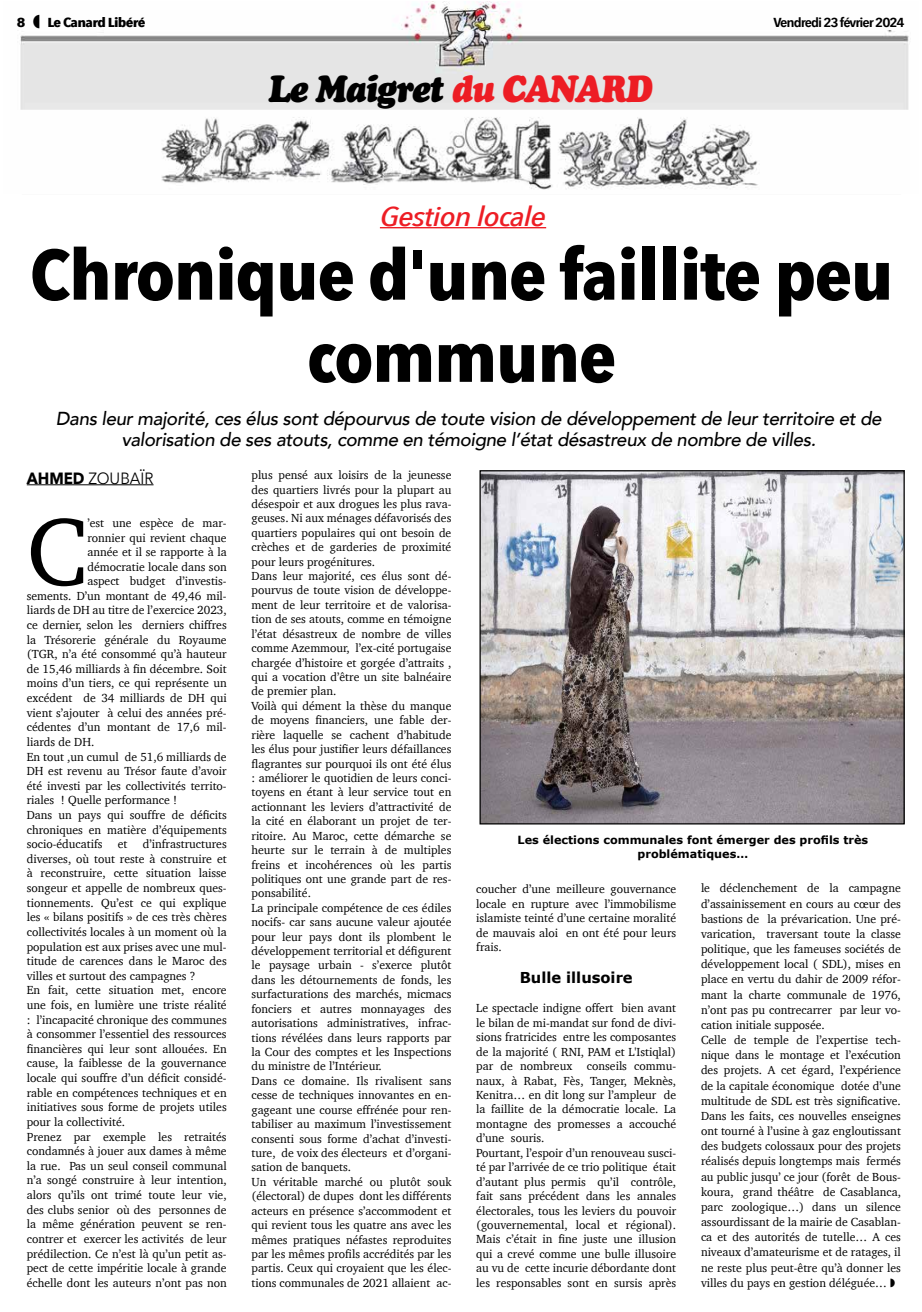
<style>
.page{position:relative;width:922px;height:1312px;background:#fff}
.page>*{position:absolute;margin:0;border:0;box-sizing:border-box;transform-origin:0 0}
.t1{font:97.88px "Charter";color:#000}
.t2{font:700 70.12px/82.1px "Avenir Next Condensed";letter-spacing:-.02em;color:#000;text-align:center;scale:1.14 1}
.t3{font:italic 37.5px "Cooper Black Std";letter-spacing:-.04em;color:#000;scale:.9 1}
.t4{font:italic 500 27.25px "Avenir Next Condensed";letter-spacing:-.03em;color:#ed1d24;scale:1.33 1}
.t5{font:italic 500 18.75px/21.2px "Avenir";letter-spacing:-.02em;color:#000;text-align:center}
.t6{font:16.25px "Avenir Next";color:#000;scale:.93 1}
.t7{font:700 15px "Verdana";color:#000}
.t8{font:600 13px "Avenir Next Condensed";letter-spacing:-.06em;color:#000;scale:1.25 1}
.t9{font:700 13px "Avenir Next Condensed";letter-spacing:-.04em;color:#000;scale:1.25 1}
.t10{font:12px/14.4px "Charter";color:#000}
.t11{font:700 11.25px/13.5px "Verdana";color:#000;text-align:center}
.s1{color:#ed1d24}
.s2{font-weight:700}
</style>
<div class="page">
<hr style="left:22px;top:193px;width:879px;height:1px;background:#bcbec0">
<img style="left:20px;top:2px;width:889px;height:188px">
<hr style="left:27px;top:484px;width:126px;height:1px;background:#000">
<hr style="left:380px;top:227px;width:166px;height:1px;background:#ed1d24">
<img style="left:481px;top:472px;width:421px;height:350px">
<div style="left:479px;top:470px;width:425px;height:354px;border:1px solid #000"></div>
<svg style="left:33px;top:15px;width:6px;height:13px"></svg>
<p class="t9" style="left:17px;top:14px;width:8px">8</p>
<p class="t9" style="left:47px;top:14px;width:80px">Le Canard Libéré</p>
<p class="t8" style="left:773px;top:11px;width:107px">Vendredi 23 février 2024</p>
<h3 class="t3" style="left:268px;top:65px;width:428px">Le Maigret <span class="s1">du CANARD</span></h3>
<h3 class="t4" style="left:380px;top:199px;width:126px">Gestion locale</h3>
<h2 class="t2" style="left:30px;top:233px;width:759px">Chronique d'une faillite peu commune</h2>
<h3 class="t5" style="left:56px;top:408px;width:827px">Dans leur majorité, ces élus sont dépourvus de toute vision de développement de leur territoire et de valorisation de ses atouts, comme en témoigne l’état désastreux de nombre de villes.</h3>
<h3 class="t6" style="left:27px;top:464px;width:138px"><span class="s2">AHMED</span> ZOUBAÏR</h3>
<h1 class="t1" style="left:27px;top:467px;width:62px">C</h1>
<p class="t10" style="left:87px;top:516px;width:141px">’est une espèce de mar-</p>
<p class="t10" style="left:87px;top:530px;width:141px">ronnier qui revient chaque</p>
<p class="t10" style="left:87px;top:544px;width:141px">année et il se rapporte à la</p>
<p class="t10" style="left:87px;top:559px;width:141px">démocratie locale dans son</p>
<p class="t10" style="left:87px;top:573px;width:141px">aspect budget d’investis-</p>
<p class="t10" style="left:27px;top:588px;width:201px">sements. D’un montant de 49,46 mil-</p>
<p class="t10" style="left:27px;top:602px;width:201px">liards de DH au titre de l’exercice 2023,</p>
<p class="t10" style="left:27px;top:617px;width:201px">ce dernier, selon les derniers chiffres</p>
<p class="t10" style="left:27px;top:632px;width:201px">la Trésorerie générale du Royaume</p>
<p class="t10" style="left:27px;top:646px;width:201px">(TGR, n’a été consommé qu’à hauteur</p>
<p class="t10" style="left:27px;top:661px;width:201px">de 15,46 milliards à fin décembre. Soit</p>
<p class="t10" style="left:27px;top:675px;width:201px">moins d’un tiers, ce qui représente un</p>
<p class="t10" style="left:27px;top:690px;width:201px">excédent de 34 milliards de DH qui</p>
<p class="t10" style="left:27px;top:705px;width:201px">vient s’ajouter à celui des années pré-</p>
<p class="t10" style="left:27px;top:719px;width:201px">cédentes d’un montant de 17,6 mil-</p>
<p class="t10" style="left:27px;top:734px;width:69px">liards de DH.</p>
<p class="t10" style="left:27px;top:749px;width:201px">En tout ,un cumul de 51,6 milliards de</p>
<p class="t10" style="left:27px;top:763px;width:201px">DH est revenu au Trésor faute d’avoir</p>
<p class="t10" style="left:27px;top:778px;width:201px">été investi par les collectivités territo-</p>
<p class="t10" style="left:27px;top:792px;width:152px">riales ! Quelle performance !</p>
<p class="t10" style="left:27px;top:807px;width:201px">Dans un pays qui souffre de déficits</p>
<p class="t10" style="left:27px;top:822px;width:201px">chroniques en matière d’équipements</p>
<p class="t10" style="left:27px;top:836px;width:77px">socio-éducatifs</p>
<p class="t10" style="left:118px;top:836px;width:11px">et</p>
<p class="t10" style="left:27px;top:836px;width:201px;text-indent:116px">d’infrastructures diverses, où tout reste à construire et à reconstruire, cette situation laisse songeur et appelle de nombreux ques&shy;tionnements. Qu’est ce qui explique les « bilans positifs » de ces très chères collectivités locales à un moment où la population est aux prises avec une mul&shy;titude de carences dans le Maroc des villes et surtout des campagnes ?<br>En fait, cette situation met, encore une fois, en lumière une triste réalité : l’incapacité chronique des communes à consommer l’essentiel des ressources financières qui leur sont allouées. En cause, la faiblesse de la gouvernance locale qui souffre d’un déficit considé&shy;rable en compétences techniques et en initiatives sous forme de projets utiles pour la collectivité.<br>Prenez par exemple les retraités condamnés à jouer aux dames à même la rue. Pas un seul conseil communal n’a songé construire à leur intention, alors qu’ils ont trimé toute leur vie, des clubs senior où des personnes de la même génération peuvent se ren&shy;contrer et exercer les activités de leur prédilection. Ce n’est là qu’un petit as&shy;pect de cette impéritie locale à grande échelle dont les auteurs n’ont pas non</p>
<p class="t10" style="left:251px;top:467px;width:201px">plus pensé aux loisirs de la jeunesse des quartiers livrés pour la plupart au désespoir et aux drogues les plus rava&shy;geuses. Ni aux ménages défavorisés des quartiers populaires qui ont besoin de crèches et de garderies de proximité pour leurs progénitures.<br>Dans leur majorité, ces élus sont dé&shy;pourvus de toute vision de développe&shy;ment de leur territoire et de valorisa&shy;tion de ses atouts, comme en témoigne l’état désastreux de nombre de villes comme Azemmour, l’ex-cité portugaise chargée d’histoire et gorgée d’attraits , qui a vocation d’être un site balnéaire de premier plan.<br>Voilà qui dément la thèse du manque de moyens financiers, une fable der&shy;rière laquelle se cachent d’habitude les élus pour justifier leurs défaillances flagrantes sur pourquoi ils ont été élus : améliorer le quotidien de leurs conci&shy;toyens en étant à leur service tout en actionnant les leviers d’attractivité de la cité en élaborant un projet de ter&shy;ritoire. Au Maroc, cette démarche se heurte sur le terrain à de multiples freins et incohérences où les partis politiques ont une grande part de res&shy;ponsabilité.<br>La principale compétence de ces édiles nocifs- car sans aucune valeur ajoutée pour leur pays dont ils plombent le développement territorial et défigurent le paysage urbain - s’exerce plutôt dans les détournements de fonds, les surfacturations des marchés, micmacs fonciers et autres monnayages des autorisations administratives, infrac&shy;tions révélées dans leurs rapports par la Cour des comptes et les Inspections du ministre de l’Intérieur.<br>Dans ce domaine. Ils rivalisent sans cesse de techniques innovantes en en&shy;gageant une course effrénée pour ren&shy;tabiliser au maximum l’investissement consenti sous forme d’achat d’investi&shy;ture, de voix des électeurs et d’organi&shy;sation de banquets.<br>Un véritable marché ou plutôt souk (électoral) de dupes dont les différents acteurs en présence s’accommodent et qui revient tous les quatre ans avec les mêmes pratiques néfastes reproduites par les mêmes profils accrédités par les partis. Ceux qui croyaient que les élec&shy;tions communales de 2021 allaient ac-</p>
<p class="t11" style="left:517px;top:832px;width:352px">Les élections communales font émerger des profils très problématiques…</p>
<p class="t10" style="left:476px;top:881px;width:201px;text-align:justify">coucher d’une meilleure gouvernance locale en rupture avec l’immobilisme islamiste teinté d’une certaine moralité de mauvais aloi en ont été pour leurs frais.</p>
<p class="t7" style="left:519px;top:967px;width:114px">Bulle illusoire</p>
<p class="t10" style="left:476px;top:1000px;width:201px">Le spectacle indigne offert bien avant le bilan de mi-mandat sur fond de divi&shy;sions fratricides entre les composantes de la majorité ( RNI, PAM et L'Istiqlal) par de nombreux conseils commu&shy;naux, à Rabat, Fès, Tanger, Meknès, Kenitra… en dit long sur l’ampleur de la faillite de la démocratie locale. La montagne des promesses a accouché d’une souris.<br>Pourtant, l’espoir d’un renouveau susci&shy;té par l’arrivée de ce trio politique était d’autant plus permis qu’il contrôle, fait sans précédent dans les annales électorales, tous les leviers du pouvoir (gouvernemental, local et régional).<br>Mais c’était in fine juste une illusion qui a crevé comme une bulle illusoire au vu de cette incurie débordante dont les responsables sont en sursis après</p>
<p class="t10" style="left:700px;top:880px;width:201px;line-height:15.1px">le déclenchement de la campagne d’assainissement en cours au cœur des bastions de la prévarication. Une pré&shy;varication, traversant toute la classe politique, que les fameuses sociétés de développement local ( SDL), mises en place en vertu du dahir de 2009 réfor&shy;mant la charte communale de 1976, n’ont pas pu contrecarrer par leur vo&shy;cation initiale supposée.<br>Celle de temple de l’expertise tech&shy;nique dans le montage et l’exécution des projets. A cet égard, l’expérience de la capitale économique dotée d’une multitude de SDL est très significative.<br>Dans les faits, ces nouvelles enseignes ont tourné à l’usine à gaz engloutissant des budgets colossaux pour des projets réalisés depuis longtemps mais fermés au public jusqu’ ce jour (forêt de Bous&shy;koura, grand théâtre de Casablanca, parc zoologique…) dans un silence assourdissant de la mairie de Casablan&shy;ca et des autorités de tutelle… A ces niveaux d’amateurisme et de ratages, il ne reste plus peut-être qu’à donner les villes du pays en gestion déléguée…</p>
</div>
